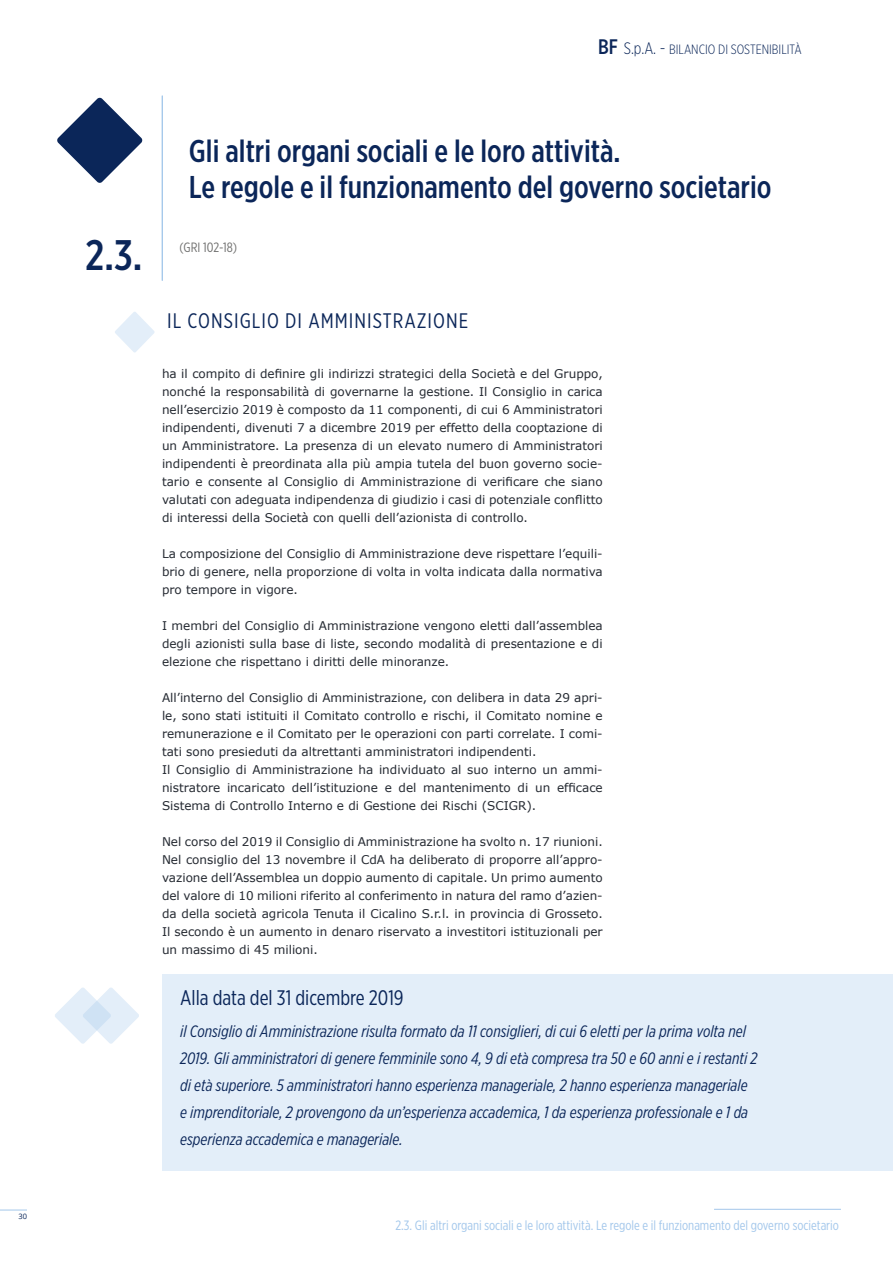
<style>
.page{position:relative;width:893px;height:1263px;background:#fff}
.page>*{position:absolute;margin:0;border:0;box-sizing:border-box;transform-origin:0 0}
.t1{font:500 42.75px "Gotham X Narrow";color:#0b2659}
.t2{font:500 31.5px/36px "Gotham X Narrow";color:#0b2659}
.t3{font:21px "Gotham X Narrow";letter-spacing:.045em;color:#0b2659}
.t4{font:21px "Gotham X Narrow";color:#0b2659}
.t5{font:italic 16.5px/27px "Gotham X Narrow";color:#0b2659}
.t6{font:13.5px "Gotham X Narrow";color:#a3c7eb}
.t7{font:300 13.5px "Gotham X Narrow";color:#0b2659}
.t8{font:13.5px "Gotham X Narrow";color:#70706f}
.t9{font:12px/18px "Verdana";color:#252a32;text-align:justify}
.t10{font:7.5px "Open Sans";color:#0b2659}
.s1{font-weight:500;font-size:21px}
.s2{font-size:16.5px}
.s3{font-size:18px}
</style>
<div class="page">
<svg style="left:0;top:1210px;width:27px;height:1px"></svg>
<hr style="left:714px;top:1209px;width:127px;height:1px;background:#a3c7eb">
<div style="left:162px;top:974px;width:731px;height:197px;background:#e3eef9"></div>
<svg style="left:57px;top:97px;width:86px;height:86px"></svg>
<hr style="left:162px;top:96px;width:1px;height:185px;background:#a3c7eb">
<svg style="left:115px;top:312px;width:40px;height:41px"></svg>
<svg style="left:55px;top:987px;width:84px;height:57px"></svg>
<p class="t10" style="left:18px;top:1211px;width:10px">30</p>
<p class="t7" style="left:598px;top:41px;width:205px"><span class="s1">BF</span> <span class="s2">S.p.A.</span> <span class="s3">-</span> BILANCIO DI SOSTENIBILITÀ</p>
<h1 class="t1" style="left:85px;top:229px;width:58px">2.3.</h1>
<h2 class="t2" style="left:189px;top:133px;width:584px">Gli altri organi sociali e le loro attività.<br>Le regole e il funzionamento del governo societario</h2>
<p class="t8" style="left:180px;top:239px;width:59px">(GRI 102-18)</p>
<h3 class="t3" style="left:167px;top:308px;width:303px">IL CONSIGLIO DI AMMINISTRAZIONE</h3>
<p class="t9" style="left:162px;top:365px;width:442px">ha il compito di definire gli indirizzi strategici della Società e del Gruppo, nonché la responsabilità di governarne la gestione. Il Consiglio in carica nell’esercizio 2019 è composto da 11 componenti, di cui 6 Amministratori indipendenti, divenuti 7 a dicembre 2019 per effetto della cooptazione di un Amministratore. La presenza di un elevato numero di Amministratori indipendenti è preordinata alla più ampia tutela del buon governo socie&shy;tario e consente al Consiglio di Amministrazione di verificare che siano valutati con adeguata indipendenza di giudizio i casi di potenziale conflitto di interessi della Società con quelli dell’azionista di controllo.</p>
<p class="t9" style="left:162px;top:545px;width:442px">La composizione del Consiglio di Amministrazione deve rispettare l’equili&shy;brio di genere, nella proporzione di volta in volta indicata dalla normativa pro tempore in vigore.</p>
<p class="t9" style="left:162px;top:617px;width:442px">I membri del Consiglio di Amministrazione vengono eletti dall’assemblea degli azionisti sulla base di liste, secondo modalità di presentazione e di elezione che rispettano i diritti delle minoranze.</p>
<p class="t9" style="left:162px;top:689px;width:442px;text-align:left">All’interno del Consiglio di Amministrazione, con delibera in data 29 apri&shy;le, sono stati istituiti il Comitato controllo e rischi, il Comitato nomine e remunerazione e il Comitato per le operazioni con parti correlate. I comi&shy;tati sono presieduti da altrettanti amministratori indipendenti.<br>Il Consiglio di Amministrazione ha individuato al suo interno un ammi&shy;nistratore incaricato dell’istituzione e del mantenimento di un efficace Sistema di Controllo Interno e di Gestione dei Rischi (SCIGR).</p>
<p class="t9" style="left:162px;top:833px;width:442px">Nel corso del 2019 il Consiglio di Amministrazione ha svolto n. 17 riunioni.<br>Nel consiglio del 13 novembre il CdA ha deliberato di proporre all’appro&shy;vazione dell’Assemblea un doppio aumento di capitale. Un primo aumento del valore di 10 milioni riferito al conferimento in natura del ramo d’azien&shy;da della società agricola Tenuta il Cicalino S.r.l. in provincia di Grosseto.<br>Il secondo è un aumento in denaro riservato a investitori istituzionali per un massimo di 45 milioni.</p>
<h3 class="t4" style="left:180px;top:985px;width:225px">Alla data del 31 dicembre 2019</h3>
<p class="t5" style="left:180px;top:1017px;width:579px">il Consiglio di Amministrazione risulta formato da 11 consiglieri, di cui 6 eletti per la prima volta nel 2019. Gli amministratori di genere femminile sono 4, 9 di età compresa tra 50 e 60 anni e i restanti 2 di età superiore. 5 amministratori hanno esperienza manageriale, 2 hanno esperienza manageriale e imprenditoriale, 2 provengono da un’esperienza accademica, 1 da esperienza professionale e 1 da esperienza accademica e manageriale.</p>
<p class="t6" style="left:395px;top:1217px;width:445px">2.3. Gli altri organi sociali e le loro attività. Le regole e il funzionamento del governo societario</p>
</div>
